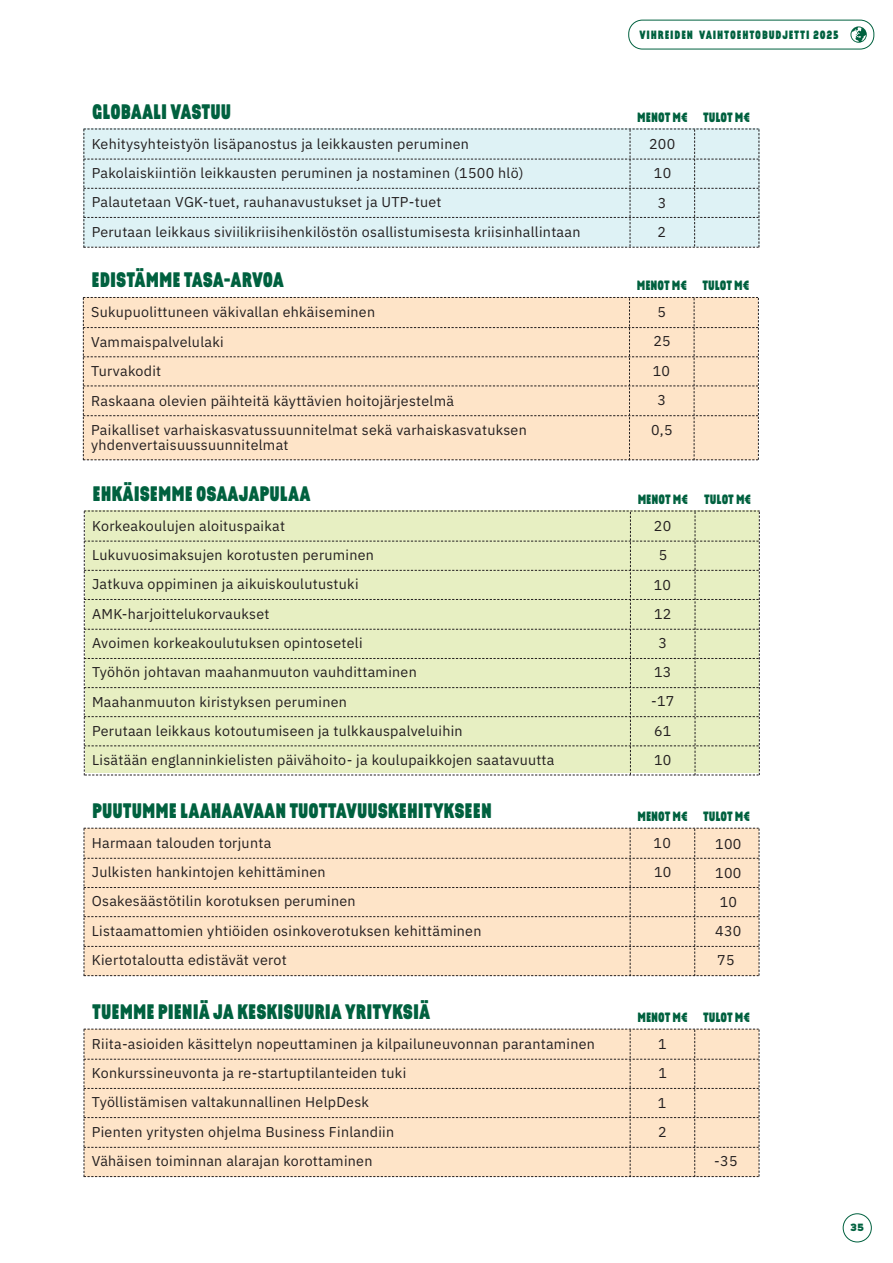
<style>
.page{position:relative;width:893px;height:1263px;background:#fff}
.page>*{position:absolute;margin:0;border:0;box-sizing:border-box;transform-origin:0 0}
.t1{font:21px "Krana Fat A";color:#00613f}
.t2{font:14.25px/29.2px "IBM Plex Sans";letter-spacing:.02em;color:#231f20;text-align:center}
.t3{font:13.5px "Krana Fat A";color:#00613f}
.t4{font:12px "Krana Fat A";letter-spacing:.07em;color:#00613f}
.t5{font:10.5px "Krana Fat B";color:#00613f}
</style>
<div class="page">
<div style="left:628px;top:20px;width:246px;height:29px;border:1px solid #00613f;border-radius:14px"></div>
<svg style="left:850px;top:26px;width:17px;height:17px"></svg>
<div style="left:843px;top:1213px;width:29px;height:29px;border:1px solid #00613f;border-radius:50%"></div>
<div style="left:84px;top:828px;width:676px;height:148px;background:#fee4c8"></div>
<div style="left:84px;top:1029px;width:676px;height:148px;background:#fee4c8"></div>
<div style="left:83px;top:297px;width:676px;height:163px;background:#fee4c8"></div>
<div style="left:83px;top:129px;width:676px;height:119px;background:#def2f5"></div>
<div style="left:84px;top:511px;width:676px;height:265px;background:#e7efc2"></div>
<p class="t4" style="left:639px;top:27px;width:201px">VIHREIDEN VAIHTOEHTOBUDJETTI 2025</p>
<h1 class="t1" style="left:92px;top:97px;width:141px">GLOBAALI VASTUU</h1>
<p class="t3" style="left:637px;top:108px;width:114px">MENOT M€ TULOT M€</p>
<p class="t2" style="left:92px;top:128px;width:379px">Kehitysyhteistyön lisäpanostus ja leikkausten peruminen</p>
<p class="t2" style="left:649px;top:128px;width:28px">200<br>10<br>3<br>2</p>
<p class="t2" style="left:92px;top:157px;width:490px;text-align:left">Pakolaiskiintiön leikkausten peruminen ja nostaminen (1500 hlö)<br>Palautetaan VGK-tuet, rauhanavustukset ja UTP-tuet<br>Perutaan leikkaus siviilikriisihenkilöstön osallistumisesta kriisinhallintaan</p>
<h1 class="t1" style="left:92px;top:266px;width:194px">EDISTÄMME TASA-ARVOA</h1>
<p class="t2" style="left:91px;top:297px;width:286px">Sukupuolittuneen väkivallan ehkäiseminen</p>
<p class="t2" style="left:91px;top:326px;width:134px">Vammaispalvelulaki</p>
<p class="t2" style="left:91px;top:355px;width:72px">Turvakodit</p>
<p class="t2" style="left:91px;top:385px;width:364px">Raskaana olevien päihteitä käyttävien hoitojärjestelmä</p>
<p class="t2" style="left:91px;top:421px;width:437px;line-height:15px;text-align:left">Paikalliset varhaiskasvatussuunnitelmat sekä varhaiskasvatuksen yhdenvertaisuussuunnitelmat</p>
<p class="t3" style="left:637px;top:276px;width:52px">MENOT M€</p>
<p class="t2" style="left:657px;top:296px;width:10px">5</p>
<p class="t2" style="left:653px;top:325px;width:19px">25</p>
<p class="t2" style="left:653px;top:355px;width:19px">10</p>
<p class="t2" style="left:651px;top:385px;width:23px">3<br>0,5</p>
<p class="t3" style="left:702px;top:276px;width:48px">TULOT M€</p>
<h1 class="t1" style="left:93px;top:479px;width:220px">EHKÄISEMME OSAAJAPULAA</h1>
<p class="t3" style="left:638px;top:490px;width:115px">MENOT M€ TULOT M€</p>
<p class="t2" style="left:92px;top:510px;width:194px">Korkeakoulujen aloituspaikat</p>
<p class="t2" style="left:651px;top:510px;width:25px">20<br>5<br>10<br>12<br>3<br>13 -17</p>
<p class="t2" style="left:92px;top:539px;width:283px">Lukuvuosimaksujen korotusten peruminen</p>
<p class="t2" style="left:92px;top:568px;width:268px">Jatkuva oppiminen ja aikuiskoulutustuki</p>
<p class="t2" style="left:92px;top:598px;width:179px">AMK-harjoittelukorvaukset</p>
<p class="t2" style="left:92px;top:627px;width:272px">Avoimen korkeakoulutuksen opintoseteli</p>
<p class="t2" style="left:92px;top:656px;width:326px">Työhön johtavan maahanmuuton vauhdittaminen</p>
<p class="t2" style="left:92px;top:686px;width:256px">Maahanmuuton kiristyksen peruminen</p>
<p class="t2" style="left:92px;top:715px;width:372px">Perutaan leikkaus kotoutumiseen ja tulkkauspalveluihin</p>
<p class="t2" style="left:654px;top:715px;width:19px">61</p>
<p class="t2" style="left:92px;top:744px;width:464px">Lisätään englanninkielisten päivähoito- ja koulupaikkojen saatavuutta</p>
<p class="t2" style="left:654px;top:745px;width:19px">10</p>
<h1 class="t1" style="left:92px;top:797px;width:401px">PUUTUMME LAAHAAVAAN TUOTTAVUUSKEHITYKSEEN</h1>
<p class="t3" style="left:637px;top:807px;width:52px">MENOT M€</p>
<p class="t3" style="left:703px;top:807px;width:48px">TULOT M€</p>
<p class="t2" style="left:92px;top:827px;width:181px">Harmaan talouden torjunta</p>
<p class="t2" style="left:654px;top:827px;width:19px">10</p>
<p class="t2" style="left:715px;top:828px;width:28px">100</p>
<p class="t2" style="left:92px;top:856px;width:235px">Julkisten hankintojen kehittäminen</p>
<p class="t2" style="left:654px;top:856px;width:19px">10</p>
<p class="t2" style="left:715px;top:857px;width:28px">100</p>
<p class="t2" style="left:92px;top:885px;width:265px">Osakesäästötilin korotuksen peruminen</p>
<p class="t2" style="left:720px;top:886px;width:19px">10</p>
<p class="t2" style="left:92px;top:915px;width:391px">Listaamattomien yhtiöiden osinkoverotuksen kehittäminen</p>
<p class="t2" style="left:715px;top:915px;width:28px">430</p>
<p class="t2" style="left:92px;top:944px;width:197px">Kiertotaloutta edistävät verot</p>
<p class="t2" style="left:717px;top:944px;width:19px">75</p>
<h1 class="t1" style="left:92px;top:997px;width:340px">TUEMME PIENIÄ JA KESKISUURIA YRITYKSIÄ</h1>
<p class="t3" style="left:637px;top:1008px;width:52px">MENOT M€</p>
<p class="t3" style="left:703px;top:1008px;width:48px">TULOT M€</p>
<p class="t2" style="left:92px;top:1028px;width:505px">Riita-asioiden käsittelyn nopeuttaminen ja kilpailuneuvonnan parantaminen</p>
<p class="t2" style="left:658px;top:1028px;width:10px">1</p>
<p class="t2" style="left:92px;top:1057px;width:316px">Konkurssineuvonta ja re-startuptilanteiden tuki</p>
<p class="t2" style="left:658px;top:1057px;width:10px">1</p>
<p class="t2" style="left:92px;top:1086px;width:279px">Työllistämisen valtakunnallinen HelpDesk</p>
<p class="t2" style="left:658px;top:1087px;width:10px">1</p>
<p class="t2" style="left:92px;top:1116px;width:304px">Pienten yritysten ohjelma Business Finlandiin</p>
<p class="t2" style="left:658px;top:1116px;width:10px">2</p>
<p class="t2" style="left:92px;top:1145px;width:282px">Vähäisen toiminnan alarajan korottaminen</p>
<p class="t2" style="left:714px;top:1145px;width:25px">-35</p>
<p class="t5" style="left:851px;top:1220px;width:15px">35</p>
</div>
